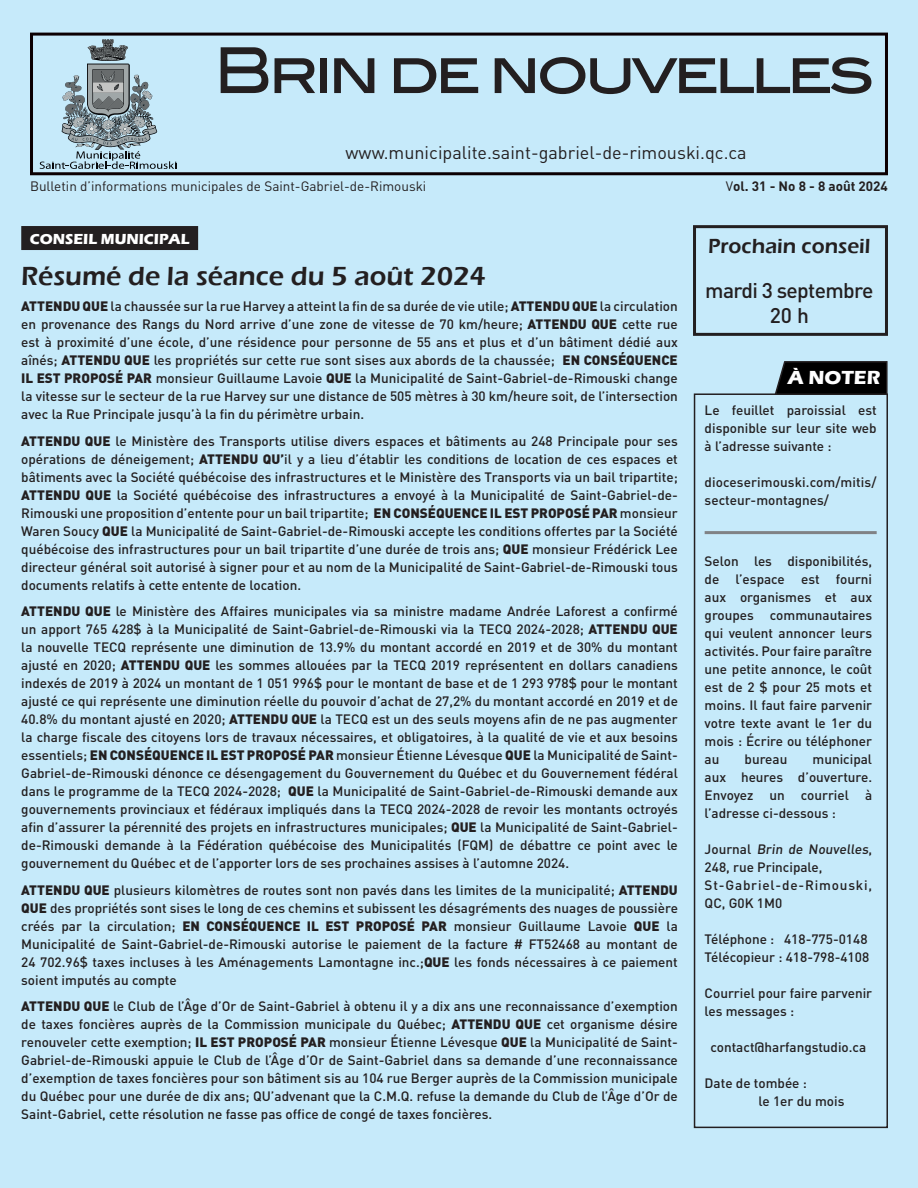
<style>
.page{position:relative;width:918px;height:1188px;background:#c6eafa}
.page>*{position:absolute;margin:0;border:0;box-sizing:border-box;transform-origin:0 0}
.t1{font:56.55px "Blair Md ITCTT Medium";letter-spacing:-.08em;color:#231f20}
.Titre{font:600 27px "Eras ITC";color:#231f20}
.t2{font:500 21px "DIN Pro";letter-spacing:-.03em;color:#231f20}
.t3{font:600 21px "Eras ITC";color:#231f20}
.t4{font:700 19.5px "Eras ITC";color:#fff}
.t5{font:18px "DIN Pro";color:#231f20}
.Sur-titre{font:700 15px "Eras ITC";color:#fff}
.t6{font:500 13.5px/18px "DIN Pro";color:#231f20;text-align:justify}
.t7{font:13.5px "DIN Pro";color:#231f20}
.t8{font:500 13.5px/18px "DIN Pro";letter-spacing:.06em;color:#231f20}
.t9{font:700 13.5px "DIN Pro";color:#231f20}
.s1{font-size:63.15px}
.s2{font-weight:400}
.s3{font-weight:900}
</style>
<div class="page">
<div style="left:694px;top:393px;width:194px;height:735px;border:2px solid #231f20"></div>
<div style="left:693px;top:225px;width:195px;height:111px;border:3px solid #231f20"></div>
<div style="left:30px;top:33px;width:858px;height:142px;border:3px solid #0b0002"></div>
<svg style="left:40px;top:39px;width:136px;height:130px"></svg>
<svg style="left:774px;top:361px;width:114px;height:35px;background:#131517"></svg>
<div style="left:21px;top:226px;width:177px;height:24px;background:#231f20"></div>
<hr style="left:705px;top:531px;width:172px;height:3px;background:#808285">
<p class="t1" style="left:214px;top:27px;width:662px"><span class="s1">B</span>rin de nouvelles</p>
<p class="t5" style="left:346px;top:140px;width:402px">www.municipalite.saint-gabriel-de-rimouski.qc.ca</p>
<p class="t7" style="left:30px;top:177px;width:398px">Bulletin d’informations municipales de Saint-Gabriel-de-Rimouski</p>
<p class="t9" style="left:726px;top:177px;width:164px"><span class="s2">V</span>ol. 31 - No 8 - 8 août 2024</p>
<p class="Sur-titre" style="left:30px;top:230px;width:161px">CONSEIL MUNICIPAL</p>
<p class="Titre" style="left:21px;top:260px;width:466px">Résumé de la séance du 5 août 2024</p>
<p class="t6" style="left:21px;top:297px;width:658px"><span class="s3">ATTENDU QUE</span> la chaussée sur la rue Harvey a atteint la fin de sa durée de vie utile; <span class="s3">ATTENDU QUE</span> la circulation en provenance des Rangs du Nord arrive d’une zone de vitesse de 70 km/heure; <span class="s3">ATTENDU QUE</span> cette rue est à proximité d’une école, d’une résidence pour personne de 55 ans et plus et d’un bâtiment dédié aux aînés; <span class="s3">ATTENDU QUE</span> les propriétés sur cette rue sont sises aux abords de la chaussée; <span class="s3">EN CONSÉQUENCE IL EST PROPOSÉ PAR</span> monsieur Guillaume Lavoie <span class="s3">QUE</span> la Municipalité de Saint-Gabriel-de-Rimouski change la vitesse sur le secteur de la rue Harvey sur une distance de 505 mètres à 30 km/heure soit, de l’intersection avec la Rue Principale jusqu’à la fin du périmètre urbain.</p>
<p class="t6" style="left:21px;top:431px;width:658px"><span class="s3">ATTENDU QUE</span> le Ministère des Transports utilise divers espaces et bâtiments au 248 Principale pour ses opérations de déneigement; <span class="s3">ATTENDU QU’</span>il y a lieu d’établir les conditions de location de ces espaces et bâtiments avec la Société québécoise des infrastructures et le Ministère des Transports via un bail tripartite; <span class="s3">ATTENDU QUE</span> la Société québécoise des infrastructures a envoyé à la Municipalité de Saint-Gabriel-de-Rimouski une proposition d’entente pour un bail tripartite; <span class="s3">EN CONSÉQUENCE IL EST PROPOSÉ PAR</span> monsieur Waren Soucy <span class="s3">QUE</span> la Municipalité de Saint-Gabriel-de-Rimouski accepte les conditions offertes par la Société québécoise des infrastructures pour un bail tripartite d’une durée de trois ans; <span class="s3">QUE</span> monsieur Frédérick Lee directeur général soit autorisé à signer pour et au nom de la Municipalité de Saint-Gabriel-de-Rimouski tous documents relatifs à cette entente de location.</p>
<p class="t6" style="left:21px;top:602px;width:658px"><span class="s3">ATTENDU QUE</span> le Ministère des Affaires municipales via sa ministre madame Andrée Laforest a confirmé un apport 765 428$ à la Municipalité de Saint-Gabriel-de-Rimouski via la TECQ 2024-2028; <span class="s3">ATTENDU QUE </span>la nouvelle TECQ représente une diminution de 13.9% du montant accordé en 2019 et de 30% du montant ajusté en 2020; <span class="s3">ATTENDU QUE</span> les sommes allouées par la TECQ 2019 représentent en dollars canadiens indexés de 2019 à 2024 un montant de 1 051 996$ pour le montant de base et de 1 293 978$ pour le montant ajusté ce qui représente une diminution réelle du pouvoir d’achat de 27,2% du montant accordé en 2019 et de 40.8% du montant ajusté en 2020; <span class="s3">ATTENDU QUE</span> la TECQ est un des seuls moyens afin de ne pas augmenter la charge fiscale des citoyens lors de travaux nécessaires, et obligatoires, à la qualité de vie et aux besoins essentiels; <span class="s3">EN CONSÉQUENCE IL EST PROPOSÉ PAR</span> monsieur Étienne Lévesque <span class="s3">QUE</span> la Municipalité de Saint-Gabriel-de-Rimouski dénonce ce désengagement du Gouvernement du Québec et du Gouvernement fédéral dans le programme de la TECQ 2024-2028; <span class="s3">QUE</span> la Municipalité de Saint-Gabriel-de-Rimouski demande aux gouvernements provinciaux et fédéraux impliqués dans la TECQ 2024-2028 de revoir les montants octroyés afin d’assurer la pérennité des projets en infrastructures municipales; <span class="s3">QUE</span> la Municipalité de Saint-Gabriel&shy;de-Rimouski demande à la Fédération québécoise des Municipalités (FQM) de débattre ce point avec le gouvernement du Québec et de l’apporter lors de ses prochaines assises à l’automne 2024.</p>
<p class="t6" style="left:21px;top:880px;width:658px"><span class="s3">ATTENDU QUE</span> plusieurs kilomètres de routes sont non pavés dans les limites de la municipalité; <span class="s3">ATTENDU QUE</span> des propriétés sont sises le long de ces chemins et subissent les désagréments des nuages de poussière créés par la circulation; <span class="s3">EN CONSÉQUENCE IL EST PROPOSÉ PAR</span> monsieur Guillaume Lavoie <span class="s3">QUE</span> la Municipalité de Saint-Gabriel-de-Rimouski autorise le paiement de la facture # FT52468 au montant de 24 702.96$ taxes incluses à les Aménagements Lamontagne inc.;<span class="s3">QUE</span> les fonds nécessaires à ce paiement soient imputés au compte</p>
<p class="t6" style="left:21px;top:997px;width:658px"><span class="s3">ATTENDU QUE</span> le Club de l’Âge d’Or de Saint-Gabriel à obtenu il y a dix ans une reconnaissance d’exemption de taxes foncières auprès de la Commission municipale du Québec; <span class="s3">ATTENDU QUE</span> cet organisme désire renouveler cette exemption; <span class="s3">IL EST PROPOSÉ PAR</span> monsieur Étienne Lévesque <span class="s3">QUE</span> la Municipalité de Saint-Gabriel-de-Rimouski appuie le Club de l’Âge d’Or de Saint-Gabriel dans sa demande d’une reconnaissance d’exemption de taxes foncières pour son bâtiment sis au 104 rue Berger auprès de la Commission municipale du Québec pour une durée de dix ans; QU’advenant que la C.M.Q. refuse la demande du Club de l’Âge d’Or de Saint-Gabriel, cette résolution ne fasse pas office de congé de taxes foncières.</p>
<p class="t3" style="left:708px;top:234px;width:164px">Prochain conseil</p>
<p class="t2" style="left:705px;top:276px;width:170px">mardi 3 septembre</p>
<p class="t2" style="left:770px;top:301px;width:41px">20 h</p>
<p class="t4" style="left:788px;top:366px;width:94px">À NOTER</p>
<p class="t6" style="left:705px;top:400px;width:174px">Le feuillet paroissial est disponible sur leur site web à l’adresse suivante :</p>
<p class="t6" style="left:705px;top:472px;width:173px">dioceserimouski.com/mitis/ secteur-montagnes/</p>
<p class="t6" style="left:705px;top:552px;width:169px">Selon les disponibilités, de l’espace est fourni aux organismes et aux groupes communautaires qui veulent annoncer leurs activités. Pour faire paraître une petite annonce, le coût est de 2 $ pour 25 mots et moins. Il faut faire parvenir votre texte avant le 1er du mois : Écrire ou téléphoner au</p>
<p class="t6" style="left:705px;top:750px;width:169px;text-indent:108px">municipal aux heures d’ouverture.<br>Envoyez un courriel à l’adresse ci-dessous :</p>
<p class="t6" style="left:705px;top:840px;width:169px">J o u rn a l Brin de Nouvelles,<br>248, rue Principale,</p>
<p class="t8" style="left:705px;top:876px;width:169px">St-Gabriel-de-Rimouski,<br>QC, G0K 1M0</p>
<p class="t6" style="left:705px;top:930px;width:166px">Téléphone : 418-775-0148<br>Télécopieur : 418-798-4108</p>
<p class="t6" style="left:705px;top:984px;width:169px">Courriel pour faire parvenir les messages :</p>
<p class="t6" style="left:711px;top:1038px;width:157px">contact@harfangstudio.ca</p>
<p class="t6" style="left:705px;top:1074px;width:104px">Date de tombée :</p>
<p class="t6" style="left:759px;top:1092px;width:87px">le 1er du mois</p>
<p class="t6" style="left:745px;top:750px;width:44px">bureau</p>
</div>
